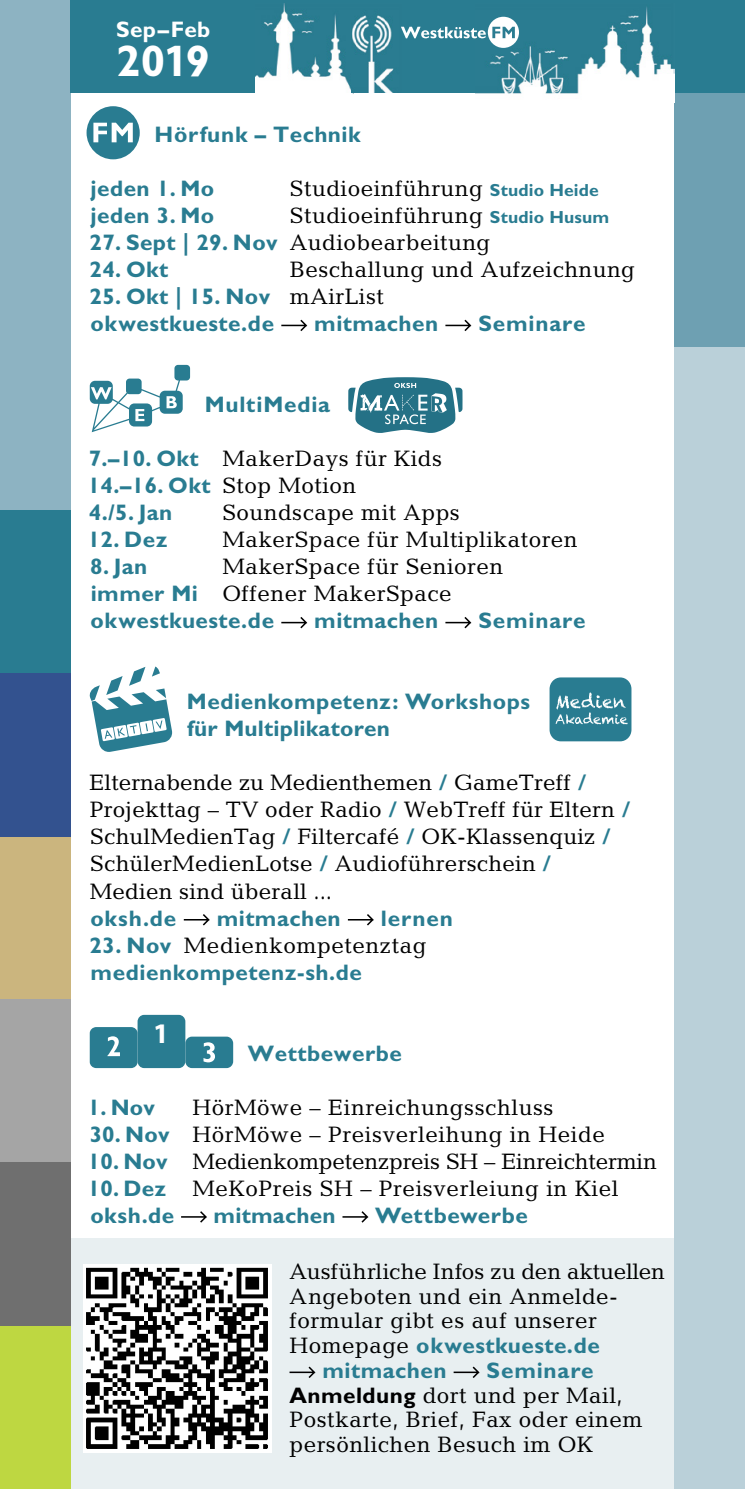
<style>
.page{position:relative;width:745px;height:1489px;background:#fff}
.page>*{position:absolute;margin:0;border:0;box-sizing:border-box;transform-origin:0 0}
.t1{font:700 44.25px "Gill Sans";color:#fff}
.t2{font:700 28.5px "Myriad Pro";color:#fff}
.t3{font:22.5px/27px "Candida";letter-spacing:.02em;color:#000}
.t4{font:700 22.5px/27px "Gill Sans";letter-spacing:.02em;color:#297c91}
.t5{font:22.5px "Candida";letter-spacing:-.01em;color:#000}
.t6{font:700 22.5px "Gill Sans";letter-spacing:.04em;color:#297c91}
.t7{font:700 22.5px "Gill Sans";letter-spacing:.01em;color:#fff}
.s1{font-family:"Myriad Pro";font-size:46.5px}
.s2{font-family:"Gill Sans";font-weight:700;font-size:17.5px;color:#297c91}
.s3{font-family:"Gill Sans";font-weight:700;color:#297c91}
.s4{font-family:"Candida";font-weight:400;color:#000}
.s5{font-weight:700;color:#297c91}
.s6{font-family:"Gill Sans";font-weight:700}
</style>
<div class="page">
<div style="left:0;top:1238px;width:744px;height:250px;background:#e8eff1"></div>
<div style="left:0;top:836px;width:71px;height:163px;background:#cbb57e"></div>
<div style="left:0;top:0;width:71px;height:697px;background:#8db3c2"></div>
<div style="left:0;top:1325px;width:71px;height:163px;background:#bed741"></div>
<div style="left:0;top:999px;width:71px;height:163px;background:#a5a5a5"></div>
<div style="left:673px;top:318px;width:71px;height:1170px;background:#bad0d9"></div>
<div style="left:673px;top:0;width:71px;height:347px;background:#6ea0b2"></div>
<div style="left:0;top:1162px;width:71px;height:163px;background:#6f6f6f"></div>
<div style="left:0;top:510px;width:71px;height:163px;background:#297c91"></div>
<div style="left:0;top:673px;width:71px;height:163px;background:#33528f"></div>
<div style="left:71px;top:0;width:673px;height:92px;background:#297c91"></div>
<img style="left:255px;top:3px;width:98px;height:91px">
<img style="left:351px;top:3px;width:43px;height:89px">
<img style="left:475px;top:7px;width:198px;height:87px">
<svg style="left:401px;top:17px;width:117px;height:31px"></svg>
<svg style="left:289px;top:1366px;width:26px;height:11px"></svg>
<svg style="left:453px;top:1366px;width:26px;height:11px"></svg>
<img style="left:83px;top:1264px;width:188px;height:188px">
<div style="left:86px;top:106px;width:54px;height:53px;background:#297c91;border-radius:50%"></div>
<svg style="left:93px;top:123px;width:40px;height:19px"></svg>
<svg style="left:281px;top:320px;width:26px;height:11px"></svg>
<svg style="left:445px;top:320px;width:26px;height:11px"></svg>
<svg style="left:90px;top:365px;width:100px;height:67px"></svg>
<svg style="left:281px;top:617px;width:26px;height:11px"></svg>
<svg style="left:445px;top:617px;width:26px;height:11px"></svg>
<svg style="left:89px;top:666px;width:84px;height:86px"></svg>
<svg style="left:184px;top:914px;width:25px;height:11px"></svg>
<svg style="left:347px;top:914px;width:26px;height:11px"></svg>
<div style="left:90px;top:1027px;width:47px;height:41px;background:#297c91;border-radius:6px"></div>
<svg style="left:107px;top:1036px;width:13px;height:20px"></svg>
<div style="left:185px;top:1036px;width:48px;height:32px;background:#297c91;border-radius:7px"></div>
<svg style="left:203px;top:1042px;width:12px;height:20px"></svg>
<div style="left:137px;top:1014px;width:48px;height:54px;background:#297c91;border-radius:7px"></div>
<svg style="left:181px;top:1211px;width:26px;height:11px"></svg>
<svg style="left:342px;top:1211px;width:26px;height:11px"></svg>
<svg style="left:348px;top:377px;width:114px;height:56px"></svg>
<div style="left:549px;top:677px;width:82px;height:64px;background:#297c91;border-radius:11px"></div>
<svg style="left:555px;top:692px;width:72px;height:32px"></svg>
<p class="t7" style="left:116px;top:16px;width:96px">Sep – Feb</p>
<p class="t1" style="left:116px;top:35px;width:95px">20<span class="s1">1</span>9</p>
<p class="t4" style="left:154px;top:121px;width:207px">Hörfunk – Technik</p>
<p class="t4" style="left:91px;top:175px;width:125px">jeden 1. Mo</p>
<p class="t3" style="left:290px;top:175px;width:310px">Studioeinführung <span class="s2">Studio Heide</span></p>
<p class="t4" style="left:91px;top:202px;width:125px">jeden 3. Mo</p>
<p class="t3" style="left:290px;top:202px;width:320px">Studioeinführung <span class="s2">Studio Husum</span></p>
<p class="t3" style="left:89px;top:229px;width:402px"><span class="s3">27. Sept | 29. Nov</span> Audiobearbeitung</p>
<p class="t4" style="left:89px;top:256px;width:80px">24. Okt</p>
<p class="t3" style="left:290px;top:256px;width:346px">Beschallung und Aufzeichnung</p>
<p class="t4" style="left:89px;top:283px;width:296px">25. Okt | 15. Nov <span class="s4">mAirList </span>okwestkueste.de</p>
<p class="t4" style="left:314px;top:310px;width:125px">mitmachen</p>
<p class="t4" style="left:478px;top:310px;width:109px">Seminare</p>
<p class="t6" style="left:204px;top:391px;width:127px">MultiMedia</p>
<p class="t4" style="left:88px;top:445px;width:355px">7.–10. Okt <span class="s4">MakerDays für Kids<br></span>14.–16. Okt <span class="s4">Stop Motion<br></span>4./5. Jan</p>
<p class="t3" style="left:222px;top:499px;width:239px">Soundscape mit Apps</p>
<p class="t4" style="left:88px;top:526px;width:81px">12. Dez</p>
<p class="t3" style="left:222px;top:526px;width:356px">MakerSpace für Multiplikatoren</p>
<p class="t4" style="left:90px;top:553px;width:59px">8. Jan</p>
<p class="t3" style="left:90px;top:553px;width:414px;text-indent:132px">MakerSpace für Senioren <span class="s3">immer Mi</span> Offener MakerSpace <span class="s3">okwestkueste.de</span></p>
<p class="t4" style="left:314px;top:607px;width:125px">mitmachen</p>
<p class="t4" style="left:478px;top:607px;width:109px">Seminare</p>
<p class="t4" style="left:187px;top:688px;width:344px">Medienkompetenz: Workshops</p>
<p class="t4" style="left:187px;top:715px;width:204px">für Multiplikatoren</p>
<p class="t3" style="left:90px;top:769px;width:542px">Elternabende zu Medienthemen <span class="s5">/</span> GameTreff <span class="s5">/ </span>Projekttag – TV oder Radio <span class="s5">/</span> WebTreff für Eltern <span class="s5">/ </span>SchulMedienTag <span class="s5">/</span> Filtercafé <span class="s5">/</span> OK-Klassenquiz <span class="s5">/ </span>SchülerMedienLotse <span class="s5">/</span> Audioführerschein <span class="s5">/ </span>Medien sind überall ...</p>
<p class="t4" style="left:90px;top:904px;width:87px">oksh.de</p>
<p class="t4" style="left:217px;top:904px;width:125px">mitmachen</p>
<p class="t4" style="left:380px;top:904px;width:73px">lernen</p>
<p class="t4" style="left:89px;top:931px;width:338px">23. Nov <span class="s4">Medienkompetenztag </span>medienkompetenz-sh.de</p>
<p class="t2" style="left:153px;top:1014px;width:17px">1</p>
<p class="t4" style="left:248px;top:1039px;width:155px">Wettbewerbe</p>
<p class="t4" style="left:88px;top:1093px;width:69px">1. Nov</p>
<p class="t3" style="left:192px;top:1093px;width:362px">HörMöwe – Einreichungsschluss</p>
<p class="t3" style="left:90px;top:1120px;width:516px"><span class="s3">30. Nov</span> HörMöwe – Preisverleihung in Heide</p>
<p class="t5" style="left:88px;top:1148px;width:570px"><span class="s3">10. Nov</span> Medienkompetenzpreis SH – Einreichtermin</p>
<p class="t3" style="left:88px;top:1174px;width:532px"><span class="s3">10. Dez</span> MeKoPreis SH – Preisverleiung in Kiel <span class="s3">oksh.de</span></p>
<p class="t4" style="left:213px;top:1201px;width:123px">mitmachen</p>
<p class="t4" style="left:375px;top:1201px;width:154px">Wettbewerbe</p>
<p class="t5" style="left:289px;top:1258px;width:377px">Ausführliche Infos zu den aktuellen</p>
<p class="t3" style="left:289px;top:1282px;width:327px">Angeboten und ein Anmelde-</p>
<p class="t3" style="left:289px;top:1307px;width:308px">formular gibt es auf unserer</p>
<p class="t4" style="left:289px;top:1332px;width:312px"><span class="s4">Homepage</span> okwestkueste.de</p>
<p class="t4" style="left:322px;top:1356px;width:125px">mitmachen</p>
<p class="t4" style="left:486px;top:1356px;width:109px">Seminare</p>
<p class="t3" style="left:289px;top:1382px;width:354px;line-height:24.5px"><span class="s6">Anmeldung</span> dort und per Mail,<br>Postkarte, Brief, Fax oder einem persönlichen Besuch im OK</p>
</div>
